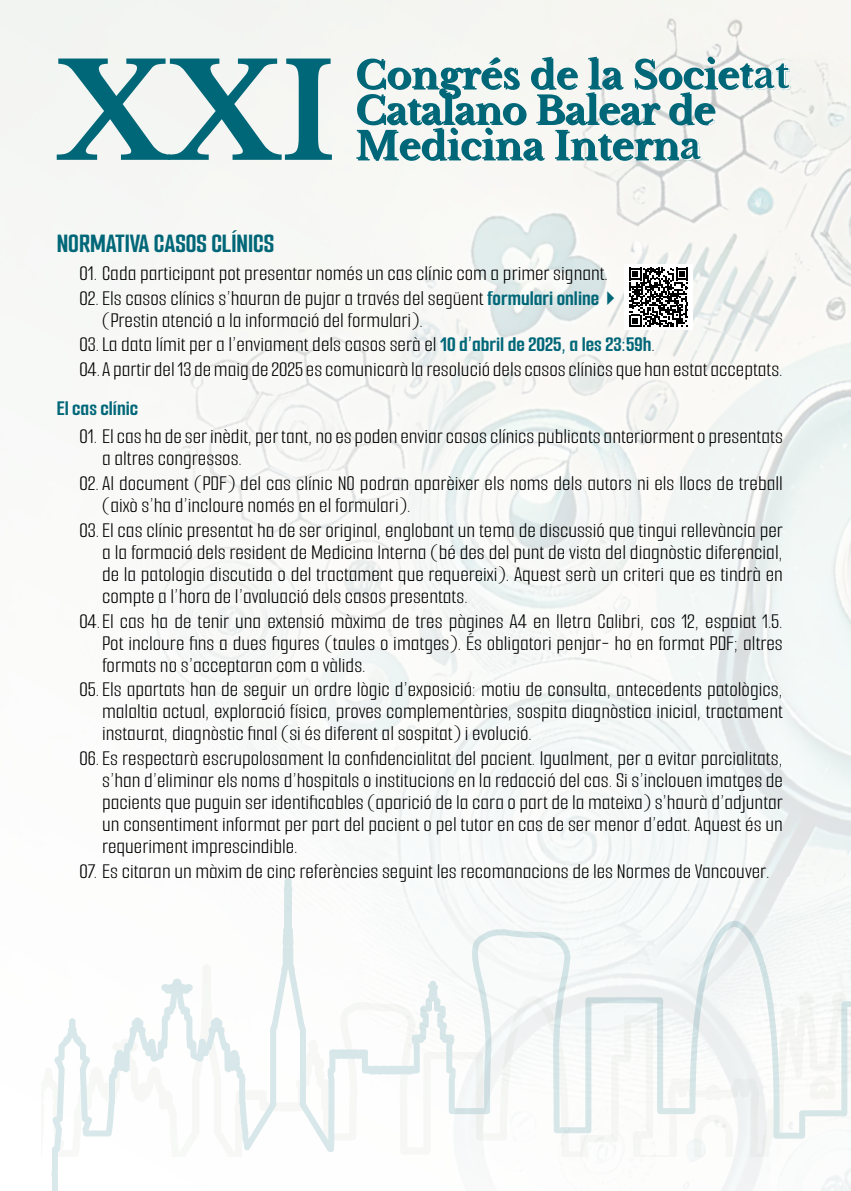
<style>
.page{position:relative;width:851px;height:1191px;background:#fff}
.page>*{position:absolute;margin:0;border:0;box-sizing:border-box;transform-origin:0 0}
.t1{font:700 28px "Smooch Sans";color:#006778}
.t2{font:22px/22px "Smooch Sans";color:#000;text-align:justify}
.t3{font:700 22px "Smooch Sans";color:#006778}
.s1{font-weight:700;color:#006778}
.s2{color:#006778}
</style>
<div class="page">
<img style="left:0;top:0;width:850px;height:877px">
<svg style="left:51px;top:879px;width:799px;height:312px"></svg>
<svg style="left:356px;top:57px;width:434px;height:104px"></svg>
<svg style="left:57px;top:59px;width:275px;height:101px"></svg>
<div style="left:624px;top:264px;width:69px;height:66px;background:#fff"></div>
<svg style="left:629px;top:268px;width:59px;height:59px"></svg>
<p class="t1" style="left:57px;top:227px;width:219px">NORMATIVA CASOS CLÍNICS</p>
<p class="t2" style="left:79px;top:261px;width:530px">01. Cada participant pot presentar només un cas clínic com a primer signant.</p>
<p class="t2" style="left:102px;top:286px;width:520px;text-indent:-23px">02.Els casos clínics s’hauran de pujar a través del següent <span class="s1">formulari online</span><span class="s2">✔ </span>(Prestin atenció a la informació del formulari).</p>
<p class="t2" style="left:79px;top:333px;width:577px">03.La data límit per a l’enviament dels casos serà el <span class="s1">10 d’abril de 2025, a les 23:59h</span>.</p>
<p class="t2" style="left:79px;top:358px;width:705px">04.A partir del 13 de maig de 2025 es comunicarà la resolució dels casos clínics que han estat acceptats.</p>
<p class="t3" style="left:57px;top:395px;width:83px">El cas clínic</p>
<p class="t2" style="left:102px;top:425px;width:682px;text-indent:-23px">01. El cas ha de ser inèdit, per tant, no es poden enviar casos clínics publicats anteriorment o presentats a altres congressos.</p>
<p class="t2" style="left:102px;top:471px;width:682px;text-indent:-23px">02.Al document (PDF) del cas clínic NO podran aparèixer els noms dels autors ni els llocs de treball (això s’ha d’incloure només en el formulari).</p>
<p class="t2" style="left:102px;top:518px;width:682px;text-indent:-23px">03.El cas clínic presentat ha de ser original, englobant un tema de discussió que tingui rellevància per a la formació dels resident de Medicina Interna (bé des del punt de vista del diagnòstic diferencial, de la patologia discutida o del tractament que requereixi). Aquest serà un criteri que es tindrà en compte a l’hora de l’avaluació dels casos presentats.</p>
<p class="t2" style="left:102px;top:609px;width:682px;text-indent:-23px">04.El cas ha de tenir una extensió màxima de tres pàgines A4 en lletra Calibri, cos 12, espaiat 1.5.<br>Pot incloure fins a dues figures (taules o imatges). És obligatori penjar- ho en format PDF; altres formats no s’acceptaran com a vàlids.</p>
<p class="t2" style="left:102px;top:678px;width:682px;text-indent:-23px">05.Els apartats han de seguir un ordre lògic d’exposició: motiu de consulta, antecedents patològics, malaltia actual, exploració física, proves complementàries, sospita diagnòstica inicial, tractament instaurat, diagnòstic final (si és diferent al sospitat) i evolució.</p>
<p class="t2" style="left:102px;top:747px;width:682px;text-indent:-23px">06.Es respectarà escrupolosament la confidencialitat del pacient. Igualment, per a evitar parcialitats, s’han d’eliminar els noms d’hospitals o institucions en la redacció del cas. Si s’inclouen imatges de pacients que puguin ser identificables (aparició de la cara o part de la mateixa) s’haurà d’adjuntar un consentiment informat per part del pacient o pel tutor en cas de ser menor d’edat. Aquest és un requeriment imprescindible.</p>
<p class="t2" style="left:79px;top:860px;width:691px">07. Es citaran un màxim de cinc referències seguint les recomanacions de les Normes de Vancouver.</p>
</div>
